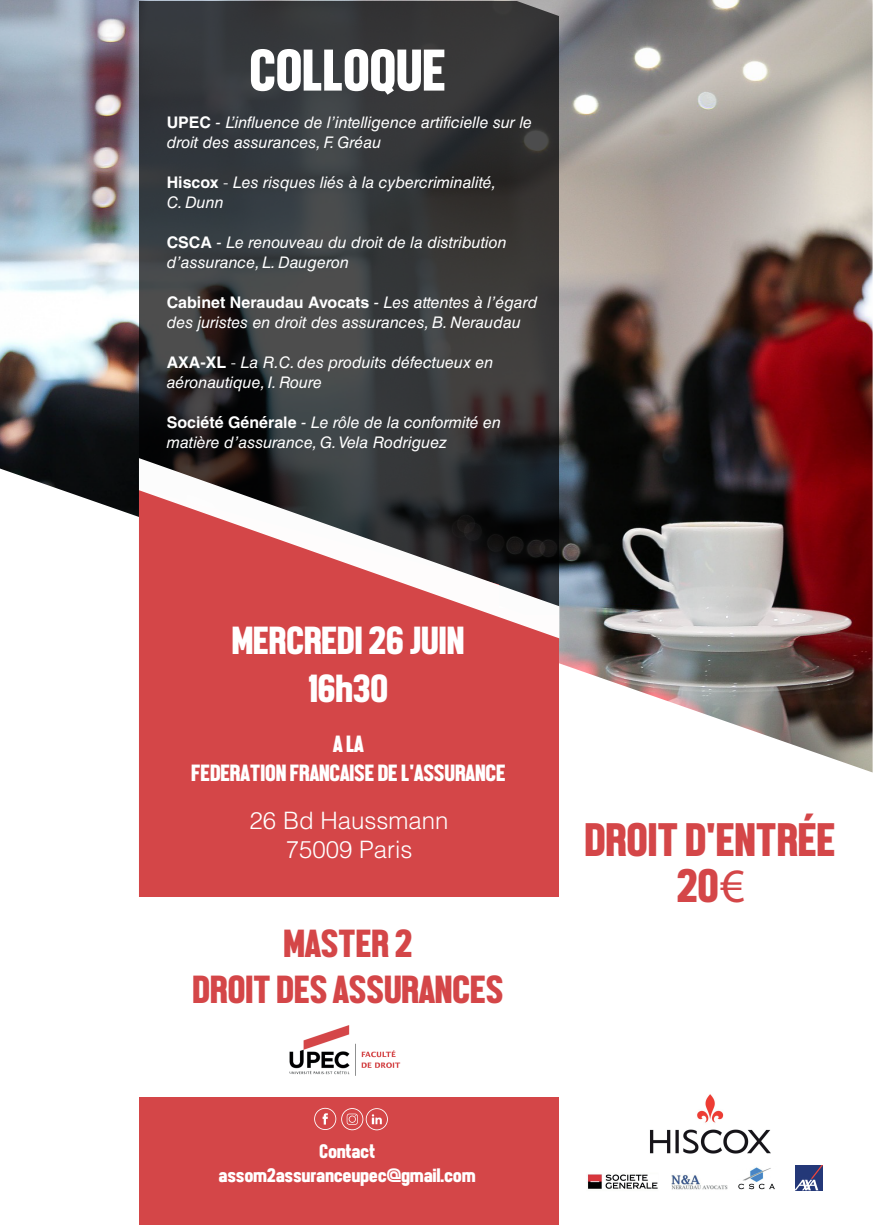
<style>
.page{position:relative;width:874px;height:1225px;background:#fff}
.page>*{position:absolute;margin:0;border:0;box-sizing:border-box;transform-origin:0 0}
.t1{font:60px "Front Page Neue";color:#fff}
.t2{font:48px/46px "Front Page Neue";color:#d44648;text-align:center}
.t3{font:40px/46px "Front Page Neue";color:#d44648;text-align:center}
.t4{font:40px/48px "Front Page Neue";color:#fff;text-align:center}
.t5{font:24px/28.8px "Front Page Neue";color:#fff;text-align:center}
.t6{font:300 24px/28.8px "Helvetica LT Std";color:#fff;text-align:center}
.t7{font:20px/24px "Front Page Neue";color:#fff;text-align:center}
.t8{font:italic 16px/20px "Helvetica LT Std";color:#fff}
.t9{font:700 16px "Helvetica";color:#fff}
.s1{font-family:"Helvetica";font-weight:700;font-style:normal}
.s2{font-weight:300;font-style:normal}
.s3{font-family:"Helvetica LT Std";font-weight:400;font-style:italic}
.s4{font-family:"Myriad Pro"}
</style>
<div class="page">
<img style="left:0;top:0;width:872px;height:772px">
<div style="left:498px;top:608px;width:61px;height:289px;background:#d44648"></div>
<div style="left:139px;top:1097px;width:419px;height:128px;background:#d44648"></div>
<img style="left:289px;top:1025px;width:112px;height:51px">
<svg style="left:314px;top:1107px;width:73px;height:23px"></svg>
<img style="left:650px;top:1094px;width:120px;height:60px">
<img style="left:795px;top:1165px;width:26px;height:25px">
<img style="left:738px;top:1167px;width:37px;height:22px">
<img style="left:671px;top:1175px;width:56px;height:15px">
<img style="left:587px;top:1174px;width:71px;height:15px">
<svg style="left:139px;top:1px;width:419px;height:453px;background:#363739"></svg>
<div style="left:139px;top:643px;width:359px;height:254px;background:#d44648"></div>
<svg style="left:139px;top:454px;width:420px;height:189px"></svg>
<h1 class="t1" style="left:251px;top:38px;width:198px">COLLOQUE</h1>
<p class="t8" style="left:167px;top:112px;width:367px"><span class="s1">UPEC</span> - L’influence de l’intelligence artificielle sur le droit des assurances, F. Gréau</p>
<p class="t8" style="left:167px;top:172px;width:331px"><span class="s1">Hiscox</span> <span class="s2">-</span> Les risques liés à la cybercriminalité,<br>C. Dunn</p>
<p class="t8" style="left:167px;top:232px;width:341px"><span class="s1">CSCA</span> - Le renouveau du droit de la distribution d’assurance, L. Daugeron</p>
<p class="t9" style="left:167px;top:292px;width:372px">Cabinet Neraudau Avocats <span class="s3">- Les attentes à l’égard</span></p>
<p class="t8" style="left:167px;top:312px;width:355px">des juristes en droit des assurances, B. Neraudau</p>
<p class="t8" style="left:167px;top:352px;width:328px"><span class="s1">AXA-XL</span> <span class="s2">-</span> La R.C. des produits défectueux en aéronautique, I. Roure</p>
<p class="t8" style="left:167px;top:412px;width:336px"><span class="s1">Société Générale</span> - Le rôle de la conformité en matière d’assurance, G. Vela Rodriguez</p>
<h3 class="t4" style="left:233px;top:616px;width:234px">MERCREDI 26 JUIN<br>16h30</h3>
<h3 class="t5" style="left:192px;top:730px;width:315px">A LA<br>FEDERATION FRANCAISE DE L'ASSURANCE</h3>
<h3 class="t6" style="left:249px;top:806px;width:200px">26 Bd Haussmann<br>75009 Paris</h3>
<h3 class="t3" style="left:193px;top:919px;width:312px">MASTER 2<br>DROIT DES ASSURANCES</h3>
<p class="t7" style="left:219px;top:1139px;width:258px">Contact assom2assuranceupec@gmail.com</p>
<h2 class="t2" style="left:585px;top:816px;width:252px">DROIT D'ENTRÉE<br>20<span class="s4">€</span></h2>
</div>
